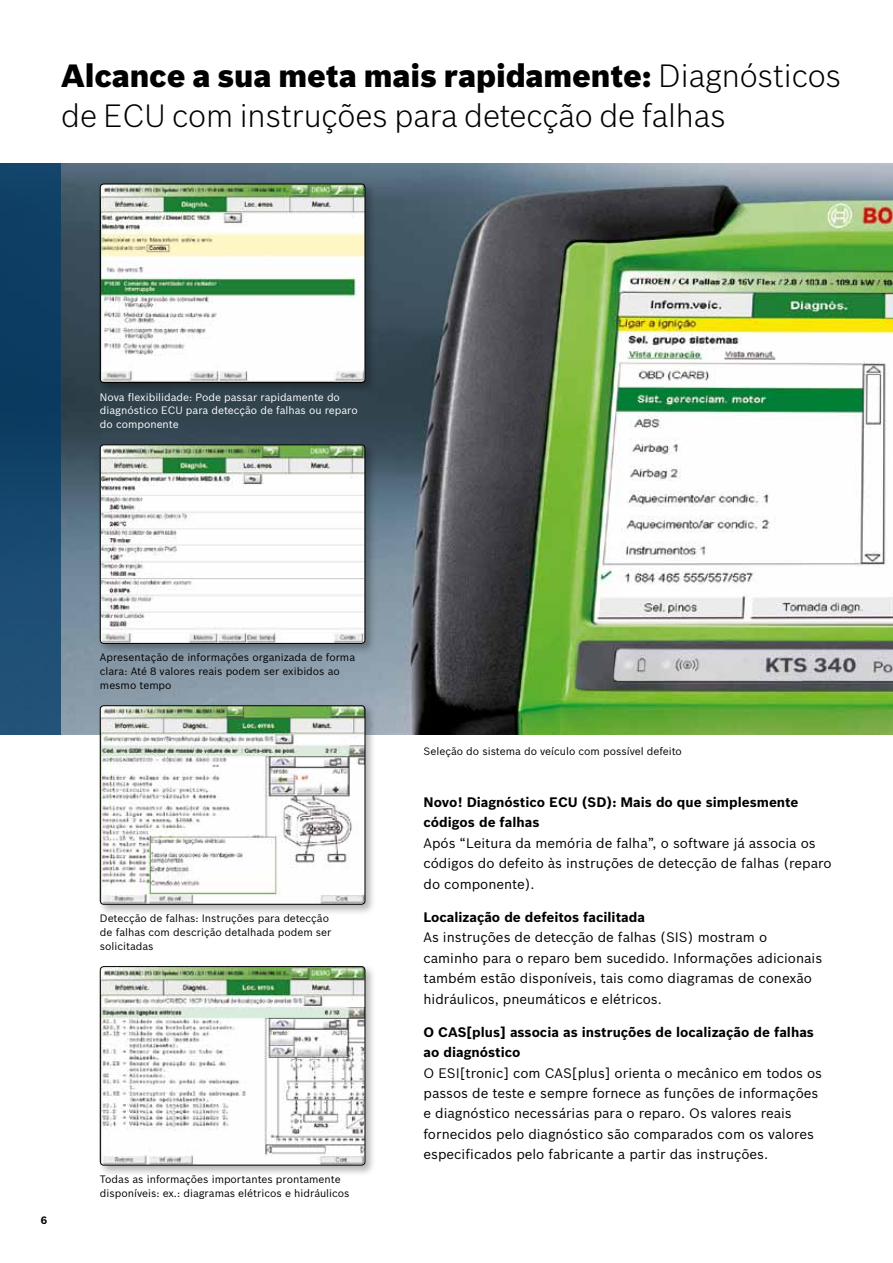
<style>
.page{position:relative;width:893px;height:1263px;background:#fff}
.page>*{position:absolute;margin:0;border:0;box-sizing:border-box;transform-origin:0 0}
.t1{font:300 31.5px/40.5px "Bosch Sans";letter-spacing:-.005em;color:#000}
.t2{font:13.5px/20.4px "Bosch Sans";color:#000}
.t3{font:700 13.5px/20.4px "Bosch Sans";color:#000}
.t4{font:10.5px/13.6px "Bosch Sans";color:#000}
.t5{font:10.5px/13.6px "Bosch Sans";color:#fff}
.t6{font:700 10.5px "Bosch Sans";color:#000}
.s1{font-weight:900}
</style>
<div class="page">
<img style="left:61px;top:163px;width:832px;height:572px">
<div style="left:0;top:163px;width:61px;height:572px;background:linear-gradient(to bottom,#08385d,#205178)"></div>
<div style="left:97px;top:181px;width:280px;height:213px;background:#000;opacity:.3"></div>
<img style="left:100px;top:184px;width:265px;height:198px">
<div style="left:100px;top:184px;width:265px;height:199px;border:1px solid #000;border-radius:4px"></div>
<div style="left:97px;top:441px;width:280px;height:214px;background:#000;opacity:.3"></div>
<img style="left:100px;top:445px;width:265px;height:198px">
<div style="left:100px;top:445px;width:265px;height:199px;border:1px solid #000;border-radius:4px"></div>
<div style="left:97px;top:702px;width:280px;height:214px;background:#000;opacity:.3"></div>
<img style="left:100px;top:706px;width:265px;height:198px">
<div style="left:100px;top:705px;width:265px;height:199px;border:1px solid #000;border-radius:4px"></div>
<div style="left:97px;top:963px;width:280px;height:214px;background:#000;opacity:.3"></div>
<img style="left:100px;top:966px;width:265px;height:199px">
<div style="left:100px;top:966px;width:265px;height:199px;border:1px solid #000;border-radius:4px"></div>
<h1 class="t1" style="left:61px;top:55px;width:782px"><span class="s1">Alcance a sua meta mais rapidamente:</span> Diagnósticos de ECU com instruções para detecção de falhas</h1>
<p class="t5" style="left:100px;top:390px;width:259px">Nova flexibilidade: Pode passar rapidamente do diagnóstico ECU para detecção de falhas ou reparo do componente</p>
<p class="t4" style="left:100px;top:650px;width:257px">Apresentação de informações organizada de forma clara: Até 8 valores reais podem ser exibidos ao mesmo tempo</p>
<p class="t4" style="left:100px;top:911px;width:233px">Detecção de falhas: Instruções para detecção de falhas com descrição detalhada podem ser solicitadas</p>
<p class="t6" style="left:41px;top:1214px;width:8px">6</p>
<p class="t4" style="left:100px;top:1172px;width:251px">Todas as informações importantes prontamente disponíveis: ex.: diagramas elétricos e hidráulicos</p>
<p class="t4" style="left:423px;top:744px;width:260px">Seleção do sistema do veículo com possível defeito</p>
<p class="t3" style="left:423px;top:792px;width:376px">Novo! Diagnóstico ECU (SD): Mais do que simplesmente códigos de falhas</p>
<p class="t2" style="left:423px;top:832px;width:410px">Após “Leitura da memória de falha”, o software já associa os códigos do defeito às instruções de detecção de falhas (reparo do componente).</p>
<p class="t3" style="left:423px;top:906px;width:223px">Localização de defeitos facilitada</p>
<p class="t2" style="left:423px;top:927px;width:400px">As instruções de detecção de falhas (SIS) mostram o caminho para o reparo bem sucedido. Informações adicionais também estão disponíveis, tais como diagramas de conexão hidráulicos, pneumáticos e elétricos.</p>
<p class="t3" style="left:423px;top:1021px;width:392px">O CAS[plus] associa as instruções de localização de falhas ao diagnóstico</p>
<p class="t2" style="left:423px;top:1062px;width:400px">O ESI[tronic] com CAS[plus] orienta o mecânico em todos os passos de teste e sempre fornece as funções de informações e diagnóstico necessárias para o reparo. Os valores reais fornecidos pelo diagnóstico são comparados com os valores especificados pelo fabricante a partir das instruções.</p>
</div>
